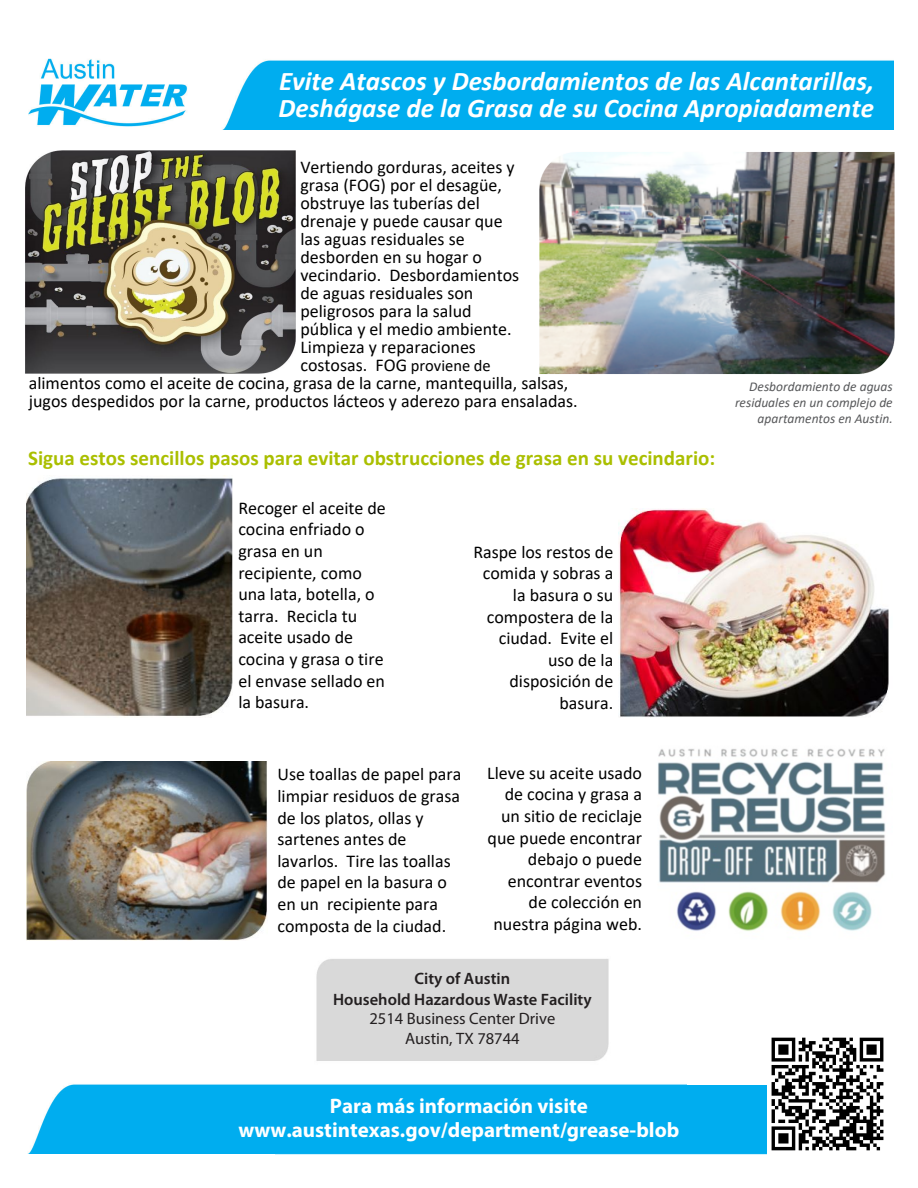
<style>
.page{position:relative;width:918px;height:1188px;background:#fff}
.page>*{position:absolute;margin:0;border:0;box-sizing:border-box;transform-origin:0 0}
.t1{font:italic 700 27px/27px "Calibri";color:#fff}
.t2{font:700 21px "Calibri";color:#aabf00}
.t3{font:700 21px/24.2px "Myriad Pro";color:#fff;text-align:center}
.t4{font:18px/21.6px "Calibri";color:#000}
.t5{font:600 16.5px/20.2px "Myriad Pro";color:#231f20;text-align:center}
.t6{font:16.5px/20.1px "Myriad Pro";color:#231f20;text-align:center}
.t7{font:italic 13.5px/16.2px "Calibri";color:#57585a;text-align:right}
.s1{font-size:16.5px}
</style>
<div class="page">
<img style="left:28px;top:58px;width:866px;height:71px">
<img style="left:29px;top:1084px;width:657px;height:69px">
<div style="left:275px;top:1085px;width:492px;height:70px;background:#00adef"></div>
<img style="left:771px;top:1037px;width:113px;height:114px">
<img style="left:25px;top:151px;width:270px;height:222px">
<img style="left:539px;top:152px;width:356px;height:222px">
<img style="left:26px;top:475px;width:206px;height:242px">
<img style="left:26px;top:762px;width:242px;height:179px">
<img style="left:618px;top:508px;width:271px;height:210px">
<img style="left:658px;top:748px;width:228px;height:184px">
<div style="left:316px;top:959px;width:293px;height:102px;background:#d9d9d9"></div>
<h1 class="t1" style="left:279px;top:67px;width:597px">Evite Atascos y Desbordamientos de las Alcantarillas,<br>Deshágase de la Grasa de su Cocina Apropiadamente</h1>
<p class="t4" style="left:300px;top:157px;width:220px;line-height:18px">Vertiendo gorduras, aceites y grasa (FOG) por el desagüe, obstruye las tuberías del drenaje y puede causar que las aguas residuales se desborden en su hogar o vecindario. Desbordamientos de aguas residuales son peligrosos para la salud pública y el medio ambiente.<br>Limpieza y reparaciones costosas. FOG <span class="s1">proviene de</span></p>
<p class="t7" style="left:735px;top:378px;width:159px">Desbordamiento de aguas residuales en un complejo de apartamentos en Austin.</p>
<p class="t2" style="left:28px;top:444px;width:689px">Sigua estos sencillos pasos para evitar obstrucciones de grasa en su vecindario:</p>
<p class="t4" style="left:238px;top:496px;width:149px">Recoger el aceite de cocina enfriado o grasa en un recipiente, como una lata, botella, o tarra. Recicla tu aceite usado de cocina y grasa o tire el envase sellado en la basura.</p>
<p class="t4" style="left:29px;top:374px;width:550px;line-height:18px">alimentos como el aceite de cocina, grasa de la carne, mantequilla, salsas, jugos despedidos por la carne, productos lácteos y aderezo para ensaladas.</p>
<p class="t4" style="left:473px;top:541px;width:141px;text-align:right">Raspe los restos de comida y sobras a la basura o su compostera de la ciudad. Evite el uso de la disposición de basura.</p>
<p class="t4" style="left:278px;top:763px;width:185px">Use toallas de papel para limpiar residuos de grasa de los platos, ollas y sartenes antes de lavarlos. Tire las toallas de papel en la basura o en un recipiente para composta de la ciudad.</p>
<p class="t4" style="left:487px;top:762px;width:156px;text-align:right">Lleve su aceite usado de cocina y grasa a un sitio de reciclaje que puede encontrar debajo o puede encontrar eventos de colección en nuestra página web.</p>
<p class="t5" style="left:333px;top:968px;width:260px">City of Austin<br>Household Hazardous Waste Facility</p>
<p class="t6" style="left:369px;top:1009px;width:187px">2514 Business Center Drive<br>Austin, TX 78744</p>
<p class="t3" style="left:239px;top:1093px;width:442px">Para más información visite www.austintexas.gov/department/grease-blob</p>
</div>
